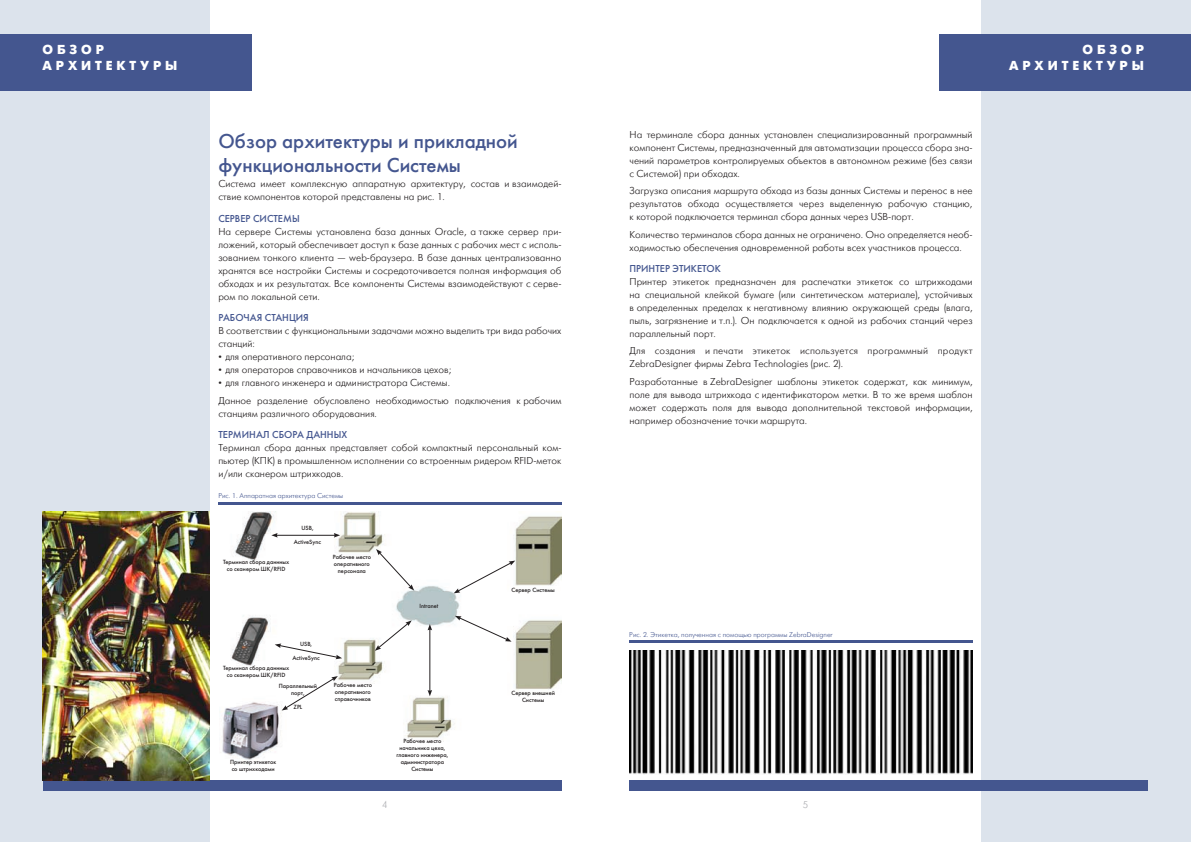
<style>
.page{position:relative;width:1191px;height:842px;background:#fff}
.page>*{position:absolute;margin:0;border:0;box-sizing:border-box;transform-origin:0 0}
.t1{font:20px/24px "Futura Futuris C";color:#44568f}
.t2{font:700 13px/16px "Futura Futuris C";letter-spacing:.3em;color:#fff}
.t3{font:10px/13px "Futura Futuris Light C";color:#231f20;text-align:justify}
.t4{font:10px/13px "Futura Futuris Light C";letter-spacing:.02em;color:#231f20}
.t5{font:10px "Futura Futuris C";color:#44568f}
.t6{font:10px "Futura Futuris Light C";color:#aeafb3}
.t7{font:7px "Futura Futuris Light C";color:#44568f}
.t8{font:6px/7px "Futura Futuris C";color:#231f20;text-align:center}
</style>
<div class="page">
<div style="left:0;top:0;width:210px;height:842px;background:#dce3ec"></div>
<div style="left:0;top:35px;width:252px;height:56px;background:#44568f"></div>
<div style="left:43px;top:780px;width:518px;height:11px;background:#44568f"></div>
<div style="left:981px;top:0;width:210px;height:842px;background:#dce3ec"></div>
<div style="left:939px;top:35px;width:252px;height:56px;background:#44568f"></div>
<div style="left:629px;top:780px;width:519px;height:11px;background:#44568f"></div>
<img style="left:222px;top:511px;width:339px;height:249px">
<hr style="left:218px;top:502px;width:343px;height:2px;background:#44568f">
<hr style="left:629px;top:640px;width:343px;height:3px;background:#44568f">
<img style="left:629px;top:651px;width:343px;height:123px">
<img style="left:43px;top:511px;width:167px;height:269px">
<hr style="left:276px;top:535px;width:59px;height:1px;background:#231f20">
<svg style="left:271px;top:533px;width:7px;height:5px"></svg>
<svg style="left:334px;top:533px;width:6px;height:5px"></svg>
<svg style="left:275px;top:643px;width:67px;height:16px"></svg>
<hr style="left:429px;top:629px;width:1px;height:62px;background:#231f20">
<svg style="left:427px;top:624px;width:5px;height:6px"></svg>
<svg style="left:427px;top:690px;width:5px;height:6px"></svg>
<svg style="left:453px;top:561px;width:62px;height:32px"></svg>
<svg style="left:455px;top:616px;width:56px;height:26px"></svg>
<svg style="left:376px;top:549px;width:38px;height:41px"></svg>
<svg style="left:282px;top:676px;width:56px;height:34px"></svg>
<svg style="left:375px;top:620px;width:37px;height:31px"></svg>
<h2 class="t2" style="left:43px;top:42px;width:51px">Обзор архитектур</h2>
<h2 class="t2" style="left:165px;top:58px;width:14px">ы</h2>
<h1 class="t1" style="left:218px;top:129px;width:301px">Обзор архитектуры и прикладной функциональности Системы</h1>
<p class="t3" style="left:218px;top:178px;width:344px">Система имеет комплексную аппаратную архитектуру, состав и взаимодей&shy;ствие компонентов которой представлены на рис. 1.</p>
<p class="t5" style="left:218px;top:212px;width:48px">Сервер Систе</p>
<p class="t5" style="left:283px;top:212px;width:18px">мы</p>
<p class="t3" style="left:218px;top:225px;width:344px">На сервере Системы установлена база данных Oracle, а также сервер при&shy;ложений, который обеспечивает доступ к базе данных с рабочих мест с исполь&shy;зованием тонкого клиента — web-браузера. В базе данных централизованно хранятся все настройки Системы и сосредоточивается полная информация об обходах и их результатах. Все компоненты Системы взаимодействуют с серве&shy;ром по локальной сети.</p>
<p class="t5" style="left:218px;top:312px;width:13px">Рабо</p>
<p class="t5" style="left:244px;top:312px;width:29px">чая станци</p>
<p class="t5" style="left:303px;top:312px;width:7px">я</p>
<p class="t3" style="left:218px;top:325px;width:344px">В соответствии с функциональными задачами можно выделить три вида рабочих станций:</p>
<p class="t3" style="left:218px;top:351px;width:137px">• для оперативного персонала;</p>
<p class="t3" style="left:218px;top:364px;width:234px">• для операторов справочников и начальников цехов;</p>
<p class="t3" style="left:218px;top:375px;width:344px;line-height:17.2px">• для главного инженера и администратора Системы.<br>Данное разделение обусловлено необходимостью подключения к рабочим</p>
<p class="t3" style="left:218px;top:407px;width:160px">станциям различного оборудования.</p>
<p class="t5" style="left:218px;top:429px;width:32px">Терминал</p>
<p class="t5" style="left:272px;top:429px;width:8px">сбора</p>
<p class="t5" style="left:306px;top:429px;width:8px">данн</p>
<p class="t5" style="left:334px;top:429px;width:15px">ых</p>
<p class="t3" style="left:218px;top:442px;width:344px">Терминал сбора данных представляет собой компактный персональный ком&shy;пьютер (КПК) в промышленном исполнении со встроенным ридером RFID-меток и/или сканером штрихкодов.</p>
<p class="t7" style="left:218px;top:492px;width:126px">Рис. 1. Аппаратная архитектура Системы</p>
<p class="t8" style="left:301px;top:524px;width:14px">USB,</p>
<p class="t8" style="left:294px;top:538px;width:29px">ActiveSync</p>
<p class="t8" style="left:223px;top:559px;width:68px">Терминал сбора даннных со сканером ШК/RFID</p>
<p class="t8" style="left:333px;top:554px;width:40px">Рабочее место оперативного персонала</p>
<p class="t8" style="left:300px;top:641px;width:14px">USB,</p>
<p class="t8" style="left:292px;top:655px;width:29px">ActiveSync</p>
<p class="t8" style="left:279px;top:682px;width:40px">Параллельный порт,</p>
<p class="t8" style="left:293px;top:703px;width:10px">ZPL</p>
<p class="t8" style="left:223px;top:664px;width:68px">Терминал сбора даннных со сканером ШК/RFID</p>
<p class="t8" style="left:334px;top:681px;width:40px;text-align:left">Рабочее место оперативного справочников</p>
<p class="t8" style="left:230px;top:759px;width:48px;text-align:left">Принтер этикеток со штрихкодами</p>
<p class="t8" style="left:419px;top:602px;width:21px">Intranet</p>
<p class="t8" style="left:396px;top:737px;width:53px">Рабочее место начальника цеха, главного инженера, администратора<br>Системы</p>
<p class="t8" style="left:511px;top:586px;width:45px">Сервер Системы</p>
<p class="t8" style="left:511px;top:689px;width:45px">Сервер внешней<br>Системы</p>
<p class="t3" style="left:629px;top:129px;width:344px">На терминале сбора данных установлен специализированный программный компонент Системы, предназначенный для автоматизации процесса сбора зна&shy;чений параметров контролируемых объектов в автономном режиме (без связи с Системой) при обходах.</p>
<p class="t3" style="left:629px;top:185px;width:344px">Загрузка описания маршрута обхода из базы данных Системы и перенос в нее результатов обхода осуществляется через выделенную рабочую станцию, к которой подключается терминал сбора данных через USB-порт.</p>
<p class="t3" style="left:629px;top:228px;width:344px">Количество терминалов сбора данных не ограничено. Оно определяется необ&shy;ходимостью обеспечения одновременной работы всех участников процесса.</p>
<p class="t5" style="left:629px;top:263px;width:14px">Принтер</p>
<p class="t5" style="left:672px;top:263px;width:50px">эти кеток</p>
<p class="t3" style="left:629px;top:276px;width:344px">Принтер этикеток предназначен для распечатки этикеток со штрихкодами на специальной клейкой бумаге (или синтетическом материале), устойчивых в определенных пределах к негативному влиянию окружающей среды (влага, пыль, загрязнение и т.п.). Он подключается к одной из рабочих станций через параллельный порт.</p>
<p class="t4" style="left:629px;top:345px;width:345px">Для создания и печати этикеток используется программный продукт<br>ZebraDesigner фирмы Zebra Technologies (рис. 2).</p>
<p class="t3" style="left:629px;top:375px;width:344px">Разработанные в ZebraDesigner шаблоны этикеток содержат, как минимум, поле для вывода штрихкода с идентификатором метки. В то же время шаблон может содержать поля для вывода дополнительной текстовой информации, например обозначение точки маршрута.</p>
<p class="t7" style="left:629px;top:631px;width:205px">Рис. 2. Этикетка, полученная с помощью программы ZebraDesigner</p>
<p class="t6" style="left:382px;top:799px;width:7px">4</p>
<p class="t6" style="left:802px;top:799px;width:7px">5</p>
<h2 class="t2" style="left:1082px;top:42px;width:51px">Обзор</h2>
<h2 class="t2" style="left:1009px;top:58px;width:13px">архитектур</h2>
<h2 class="t2" style="left:1131px;top:58px;width:14px">ы</h2>
</div>
